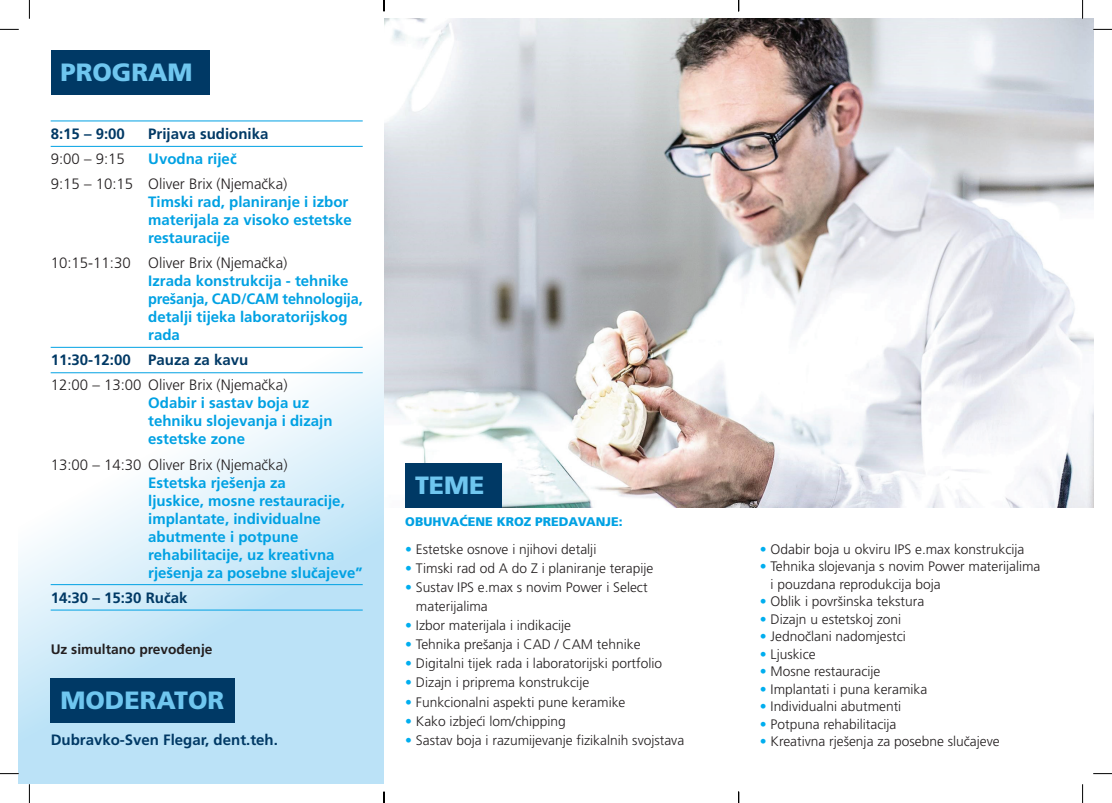
<style>
.page{position:relative;width:1112px;height:803px;background:#fff}
.page>*{position:absolute;margin:0;border:0;box-sizing:border-box;transform-origin:0 0}
.t1{font:900 25px "Frutiger";color:#6fc6ef}
.t2{font:700 15px/18px "Frutiger";color:#00a1e3}
.t3{font:300 15px "Frutiger";color:#231f20}
.t4{font:700 15px "Frutiger";color:#003965}
.t5{font:300 13.75px/19.1px "Frutiger";color:#231f20}
.t6{font:700 13.75px "Frutiger";color:#231f20}
.t7{font:900 12.5px "Frutiger";color:#00a1e3}
.s1{color:#00aeef}
</style>
<div class="page">
<img style="left:384px;top:19px;width:708px;height:489px">
<svg style="left:19px;top:346px;width:365px;height:438px"></svg>
<hr style="left:51px;top:121px;width:311px;height:1px;background:#00a1e3">
<hr style="left:51px;top:146px;width:311px;height:1px;background:#00a1e3">
<hr style="left:51px;top:347px;width:311px;height:1px;background:#00a1e3">
<hr style="left:51px;top:372px;width:311px;height:1px;background:#00a1e3">
<hr style="left:51px;top:584px;width:311px;height:1px;background:#00a1e3">
<hr style="left:51px;top:610px;width:311px;height:1px;background:#00a1e3">
<div style="left:51px;top:51px;width:158px;height:44px;background:#003965"></div>
<div style="left:51px;top:679px;width:184px;height:44px;background:#003965"></div>
<div style="left:405px;top:463px;width:96px;height:45px;background:#003965"></div>
<svg style="left:0;top:29px;width:19px;height:1px"></svg>
<svg style="left:1092px;top:29px;width:19px;height:1px"></svg>
<svg style="left:0;top:773px;width:19px;height:1px"></svg>
<svg style="left:1093px;top:773px;width:18px;height:1px"></svg>
<svg style="left:29px;top:0;width:1px;height:19px"></svg>
<svg style="left:29px;top:784px;width:1px;height:19px"></svg>
<svg style="left:1081px;top:0;width:2px;height:19px"></svg>
<svg style="left:1082px;top:784px;width:1px;height:19px"></svg>
<h1 class="t1" style="left:60px;top:57px;width:133px">PROGRAM</h1>
<p class="t4" style="left:51px;top:125px;width:76px">8:15 – 9:00</p>
<p class="t4" style="left:148px;top:125px;width:122px">Prijava sudionika</p>
<p class="t3" style="left:51px;top:150px;width:76px">9:00 – 9:15</p>
<p class="t2" style="left:148px;top:150px;width:90px">Uvodna riječ</p>
<p class="t3" style="left:51px;top:175px;width:238px">9:15 – 10:15 Oliver Brix (Njemačka)</p>
<p class="t2" style="left:148px;top:193px;width:205px">Timski rad, planiranje i izbor materijala za visoko estetske restauracije</p>
<p class="t3" style="left:51px;top:255px;width:238px">10:15-11:30 Oliver Brix (Njemačka)</p>
<p class="t2" style="left:148px;top:272px;width:216px">Izrada konstrukcija - tehnike prešanja, CAD/CAM tehnologija, detalji tijeka laboratorijskog rada</p>
<p class="t4" style="left:51px;top:351px;width:199px">11:30-12:00 Pauza za kavu</p>
<p class="t3" style="left:51px;top:377px;width:238px">12:00 – 13:00 Oliver Brix (Njemačka)</p>
<p class="t2" style="left:148px;top:394px;width:186px">Odabir i sastav boja uz tehniku slojevanja i dizajn estetske zone</p>
<p class="t3" style="left:51px;top:456px;width:238px">13:00 – 14:30 Oliver Brix (Njemačka)</p>
<p class="t2" style="left:148px;top:473px;width:216px">Estetska rješenja za<br>ljuskice, mosne restauracije, implantate, individualne abutmente i potpune rehabilitacije, uz kreativna rješenja za posebne slučajeve’’</p>
<p class="t4" style="left:51px;top:589px;width:138px">14:30 – 15:30 Ručak</p>
<h1 class="t1" style="left:415px;top:470px;width:71px">TEME</h1>
<p class="t7" style="left:405px;top:514px;width:219px">OBUHVAĆENE KROZ PREDAVANJE:</p>
<p class="t5" style="left:405px;top:539px;width:192px"><span class="s1">•</span> Estetske osnove i njihovi detalji</p>
<p class="t5" style="left:405px;top:558px;width:249px"><span class="s1">•</span> Timski rad od A do Z i planiranje terapije</p>
<p class="t5" style="left:416px;top:578px;width:233px;text-indent:-11px"><span class="s1">•</span> Sustav IPS e.max s novim Power i Select materijalima</p>
<p class="t5" style="left:405px;top:616px;width:167px"><span class="s1">•</span> Izbor materijala i indikacije</p>
<p class="t5" style="left:405px;top:635px;width:237px"><span class="s1">•</span> Tehnika prešanja i CAD / CAM tehnike</p>
<p class="t5" style="left:405px;top:654px;width:258px"><span class="s1">•</span> Digitalni tijek rada i laboratorijski portfolio</p>
<p class="t5" style="left:405px;top:673px;width:185px"><span class="s1">•</span> Dizajn i priprema konstrukcije</p>
<p class="t5" style="left:405px;top:692px;width:222px"><span class="s1">•</span> Funkcionalni aspekti pune keramike</p>
<p class="t5" style="left:405px;top:711px;width:162px"><span class="s1">•</span> Kako izbjeći lom/chipping</p>
<p class="t5" style="left:405px;top:730px;width:280px"><span class="s1">•</span> Sastav boja i razumijevanje fizikalnih svojstava</p>
<p class="t5" style="left:759px;top:539px;width:266px"><span class="s1">•</span> Odabir boja u okviru IPS e.max konstrukcija</p>
<p class="t5" style="left:770px;top:558px;width:271px;line-height:17.5px;text-indent:-11px"><span class="s1">•</span> Tehnika slojevanja s novim Power materijalima i pouzdana reprodukcija boja</p>
<p class="t5" style="left:759px;top:592px;width:166px"><span class="s1">•</span> Oblik i površinska tekstura</p>
<p class="t5" style="left:759px;top:609px;width:143px"><span class="s1">•</span> Dizajn u estetskoj zoni</p>
<p class="t5" style="left:759px;top:627px;width:147px"><span class="s1">•</span> Jednočlani nadomjestci</p>
<p class="t5" style="left:759px;top:644px;width:57px"><span class="s1">•</span> Ljuskice</p>
<p class="t5" style="left:759px;top:662px;width:122px"><span class="s1">•</span> Mosne restauracije</p>
<p class="t5" style="left:759px;top:679px;width:169px"><span class="s1">•</span> Implantati i puna keramika</p>
<p class="t5" style="left:759px;top:697px;width:143px"><span class="s1">•</span> Individualni abutmenti</p>
<p class="t5" style="left:759px;top:714px;width:138px"><span class="s1">•</span> Potpuna rehabilitacija</p>
<p class="t6" style="left:51px;top:641px;width:163px">Uz simultano prevođenje</p>
<h1 class="t1" style="left:60px;top:685px;width:165px">MODERATOR</h1>
<p class="t4" style="left:51px;top:731px;width:229px">Dubravko-Sven Flegar, dent.teh.</p>
<p class="t5" style="left:759px;top:732px;width:241px"><span class="s1">•</span> Kreativna rješenja za posebne slučajeve</p>
</div>
